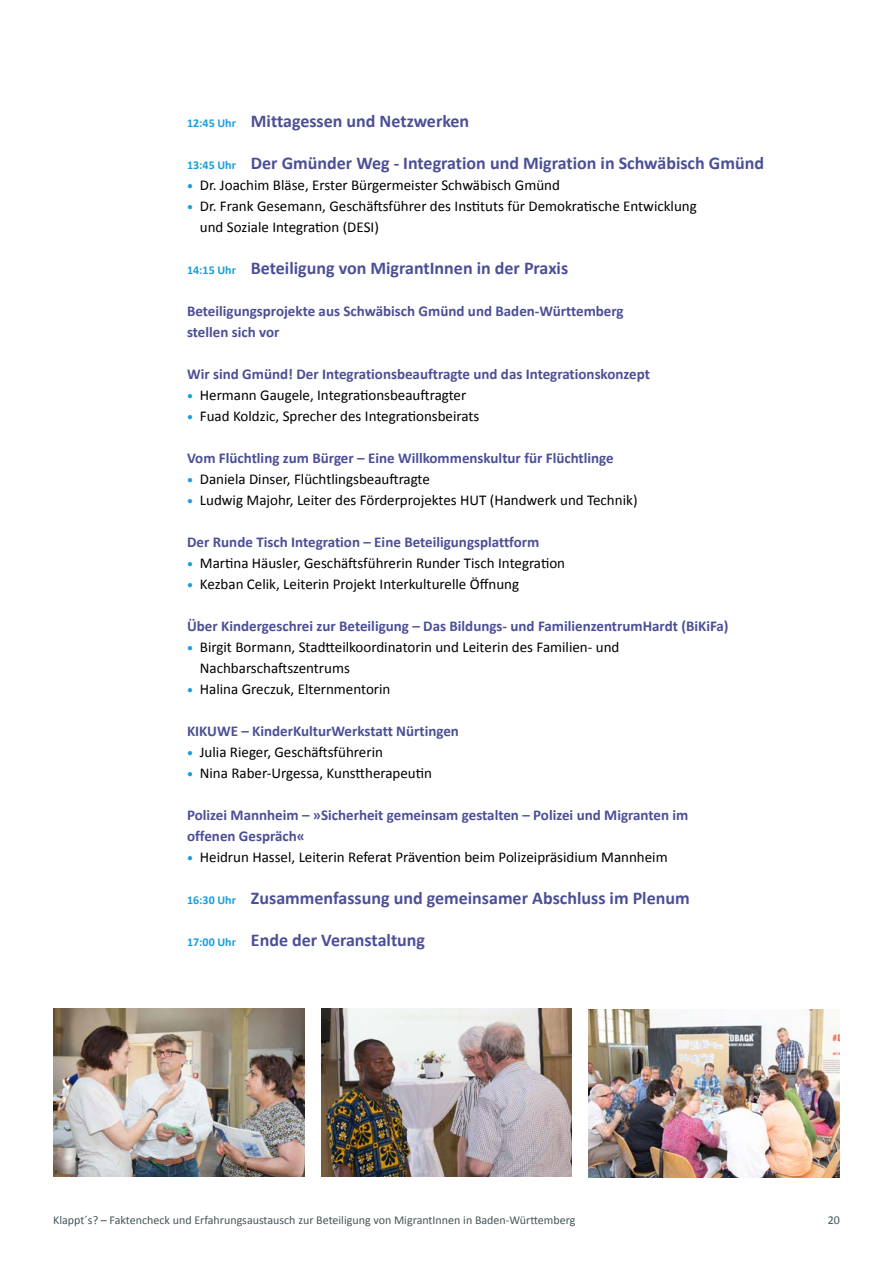
<style>
.page{position:relative;width:893px;height:1263px;background:#fff}
.page>*{position:absolute;margin:0;border:0;box-sizing:border-box;transform-origin:0 0}
.t1{font:700 18px "Calibri";color:#4c4f96}
.t2{font:15px/21px "Calibri";color:#000}
.t3{font:700 15px/21px "Calibri";color:#4c4f96}
.t4{font:12px "Calibri";color:#435559}
.s1{font-size:12px;color:#1a9eda}
.s2{font-weight:700;font-size:12px;color:#1a9eda}
</style>
<div class="page">
<img style="left:53px;top:1009px;width:251px;height:168px">
<img style="left:321px;top:1009px;width:251px;height:168px">
<img style="left:589px;top:1010px;width:251px;height:168px">
<p class="t1" style="left:187px;top:109px;width:284px"><span class="s1">12:45 Uhr</span> Mittagessen und Netzwerken</p>
<p class="t1" style="left:187px;top:151px;width:578px"><span class="s1">13:45 Uhr</span> Der Gmünder Weg - Integration und Migration in Schwäbisch Gmünd</p>
<p class="t2" style="left:187px;top:174px;width:374px"><span class="s2">•</span> Dr. Joachim Bläse, Erster Bürgermeister Schwäbisch Gmünd</p>
<p class="t2" style="left:200px;top:195px;width:498px;text-indent:-13px"><span class="s2">•</span> Dr. Frank Gesemann, Geschäftsführer des Instituts für Demokratische Entwicklung und Soziale Integration (DESI)</p>
<p class="t1" style="left:187px;top:256px;width:383px"><span class="s1">14:15 Uhr</span> Beteiligung von MigrantInnen in der Praxis</p>
<p class="t3" style="left:187px;top:300px;width:438px">Beteiligungsprojekte aus Schwäbisch Gmünd und Baden-Württemberg stellen sich vor</p>
<p class="t3" style="left:187px;top:363px;width:464px">Wir sind Gmünd! Der Integrationsbeauftragte und das Integrationskonzept</p>
<p class="t2" style="left:187px;top:384px;width:281px"><span class="s2">•</span> Hermann Gaugele, Integrationsbeauftragter</p>
<p class="t2" style="left:187px;top:405px;width:294px"><span class="s2">•</span> Fuad Koldzic, Sprecher des Integrationsbeirats</p>
<p class="t3" style="left:187px;top:447px;width:428px">Vom Flüchtling zum Bürger – Eine Willkommenskultur für Flüchtlinge</p>
<p class="t2" style="left:187px;top:468px;width:244px"><span class="s2">•</span> Daniela Dinser, Flüchtlingsbeauftragte</p>
<p class="t2" style="left:187px;top:489px;width:452px"><span class="s2">•</span> Ludwig Majohr, Leiter des Förderprojektes HUT (Handwerk und Technik)</p>
<p class="t3" style="left:187px;top:531px;width:354px">Der Runde Tisch Integration – Eine Beteiligungsplattform</p>
<p class="t2" style="left:187px;top:552px;width:380px"><span class="s2">•</span> Martina Häusler, Geschäftsführerin Runder Tisch Integration</p>
<p class="t2" style="left:187px;top:573px;width:334px"><span class="s2">•</span> Kezban Celik, Leiterin Projekt Interkulturelle Öffnung</p>
<p class="t3" style="left:187px;top:615px;width:543px">Über Kindergeschrei zur Beteiligung – Das Bildungs- und FamilienzentrumHardt (BiKiFa)</p>
<p class="t2" style="left:200px;top:636px;width:421px;text-indent:-13px"><span class="s2">•</span> Birgit Bormann, Stadtteilkoordinatorin und Leiterin des Familien- und<br>Nachbarschaftszentrums</p>
<p class="t2" style="left:187px;top:678px;width:205px"><span class="s2">•</span> Halina Greczuk, Elternmentorin</p>
<p class="t3" style="left:187px;top:720px;width:273px">KIKUWE – KinderKulturWerkstatt Nürtingen</p>
<p class="t2" style="left:187px;top:741px;width:197px"><span class="s2">•</span> Julia Rieger, Geschäftsführerin</p>
<p class="t2" style="left:187px;top:762px;width:246px"><span class="s2">•</span> Nina Raber-Urgessa, Kunsttherapeutin</p>
<p class="t3" style="left:187px;top:804px;width:503px">Polizei Mannheim – »Sicherheit gemeinsam gestalten – Polizei und Migranten im offenen Gespräch«</p>
<p class="t2" style="left:187px;top:846px;width:482px"><span class="s2">•</span> Heidrun Hassel, Leiterin Referat Prävention beim Polizeipräsidium Mannheim</p>
<p class="t1" style="left:187px;top:886px;width:504px"><span class="s1">16:30 Uhr</span> Zusammenfassung und gemeinsamer Abschluss im Plenum</p>
<p class="t1" style="left:187px;top:928px;width:239px"><span class="s1">17:00 Uhr</span> Ende der Veranstaltung</p>
<p class="t4" style="left:53px;top:1212px;width:524px">Klappt´s? – Faktencheck und Erfahrungsaustausch zur Beteiligung von MigrantInnen in Baden-Württemberg</p>
<p class="t4" style="left:828px;top:1212px;width:14px">20</p>
</div>
